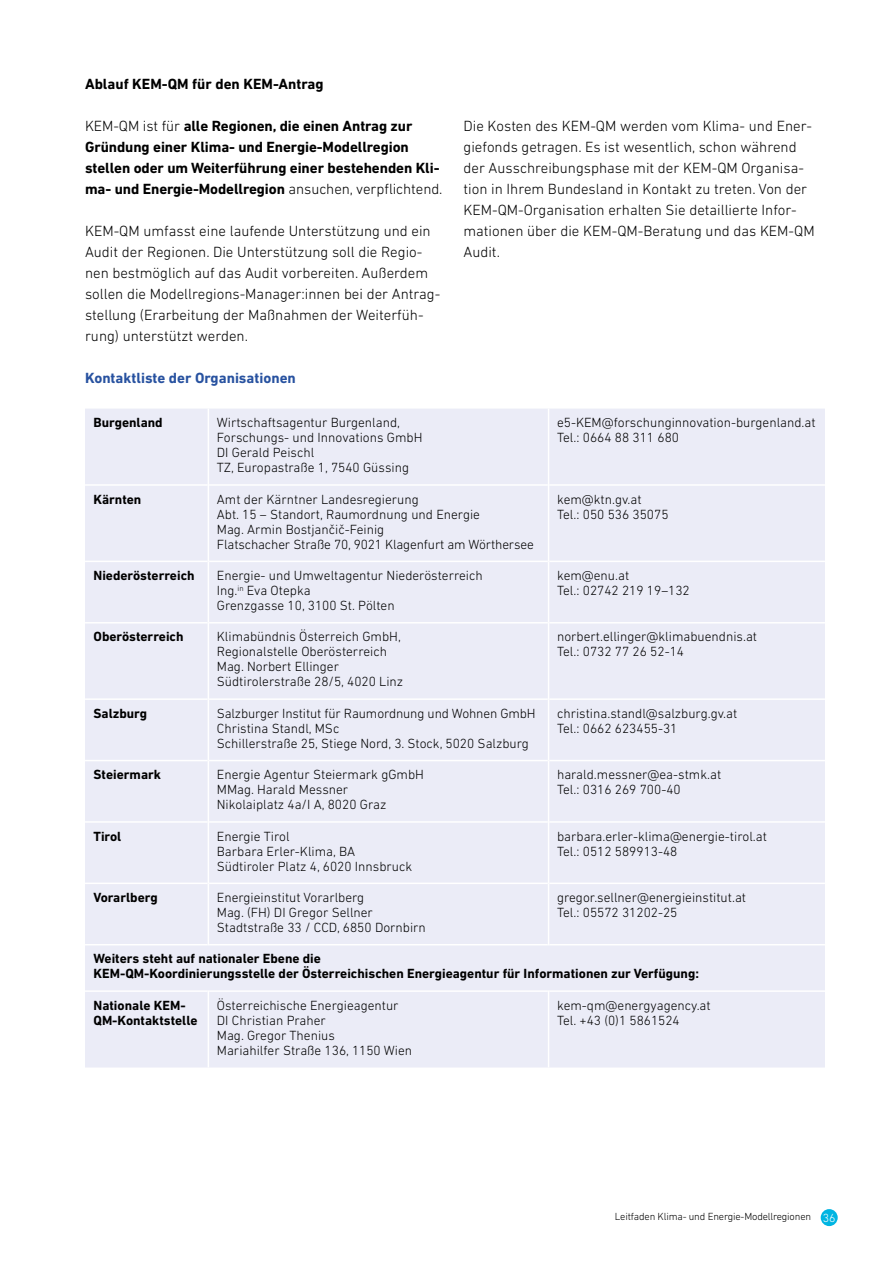
<style>
.page{position:relative;width:893px;height:1263px;background:#fff}
.page>*{position:absolute;margin:0;border:0;box-sizing:border-box;transform-origin:0 0}
.Fliess{font:300 15px/21px "DIN Next LT Pro";color:#000}
.Fliess-2{font:700 15px/21px "DIN Next LT Pro";letter-spacing:-.005em;color:#000}
.p_Tabellenbeschriftung{font:700 15px "DIN Next LT Pro";color:#2852a0}
.td_Tabellentext{font:300 13.5px/15px "DIN Next LT Pro";color:#000}
.td_Tabellentext-2{font:700 13.5px/15px "DIN Next LT Pro";color:#000}
.t1{font:300 10.5px "DIN Next LT Pro";letter-spacing:-.015em;color:#000}
.s1{font-weight:300}
.s2{font-size:12px;color:#fff}
</style>
<div class="page">
<div style="left:821px;top:1209px;width:17px;height:17px;background:#00b5e2;border-radius:50%"></div>
<div style="left:85px;top:409px;width:740px;height:658px;background:#ebecf7"></div>
<hr style="left:208px;top:409px;width:1px;height:76px;background:#fff">
<hr style="left:548px;top:409px;width:1px;height:76px;background:#fff">
<hr style="left:85px;top:484px;width:123px;height:2px;background:#fff">
<hr style="left:209px;top:484px;width:339px;height:2px;background:#fff">
<hr style="left:208px;top:485px;width:1px;height:76px;background:#fff">
<hr style="left:549px;top:484px;width:276px;height:2px;background:#fff">
<hr style="left:548px;top:485px;width:1px;height:76px;background:#fff">
<hr style="left:85px;top:561px;width:123px;height:1px;background:#fff">
<hr style="left:209px;top:561px;width:339px;height:1px;background:#fff">
<hr style="left:208px;top:561px;width:1px;height:62px;background:#fff">
<hr style="left:549px;top:561px;width:276px;height:1px;background:#fff">
<hr style="left:548px;top:561px;width:1px;height:62px;background:#fff">
<hr style="left:85px;top:622px;width:123px;height:1px;background:#fff">
<hr style="left:209px;top:622px;width:339px;height:1px;background:#fff">
<hr style="left:208px;top:623px;width:1px;height:76px;background:#fff">
<hr style="left:549px;top:622px;width:276px;height:1px;background:#fff">
<hr style="left:548px;top:623px;width:1px;height:76px;background:#fff">
<hr style="left:85px;top:698px;width:123px;height:2px;background:#fff">
<hr style="left:209px;top:698px;width:339px;height:2px;background:#fff">
<hr style="left:208px;top:699px;width:1px;height:61px;background:#fff">
<hr style="left:549px;top:698px;width:276px;height:2px;background:#fff">
<hr style="left:548px;top:699px;width:1px;height:61px;background:#fff">
<hr style="left:85px;top:760px;width:123px;height:1px;background:#fff">
<hr style="left:209px;top:760px;width:339px;height:1px;background:#fff">
<hr style="left:208px;top:760px;width:1px;height:62px;background:#fff">
<hr style="left:549px;top:760px;width:276px;height:1px;background:#fff">
<hr style="left:548px;top:760px;width:1px;height:62px;background:#fff">
<hr style="left:85px;top:821px;width:123px;height:2px;background:#fff">
<hr style="left:209px;top:821px;width:339px;height:2px;background:#fff">
<hr style="left:208px;top:822px;width:1px;height:61px;background:#fff">
<hr style="left:549px;top:821px;width:276px;height:2px;background:#fff">
<hr style="left:548px;top:822px;width:1px;height:61px;background:#fff">
<hr style="left:85px;top:882px;width:123px;height:2px;background:#fff">
<hr style="left:209px;top:882px;width:339px;height:2px;background:#fff">
<hr style="left:208px;top:883px;width:1px;height:62px;background:#fff">
<hr style="left:549px;top:882px;width:276px;height:2px;background:#fff">
<hr style="left:548px;top:883px;width:1px;height:62px;background:#fff">
<hr style="left:85px;top:944px;width:123px;height:1px;background:#fff">
<hr style="left:209px;top:944px;width:339px;height:1px;background:#fff">
<hr style="left:549px;top:944px;width:276px;height:1px;background:#fff">
<hr style="left:85px;top:990px;width:123px;height:2px;background:#fff">
<hr style="left:209px;top:990px;width:339px;height:2px;background:#fff">
<hr style="left:208px;top:990px;width:1px;height:77px;background:#fff">
<hr style="left:549px;top:990px;width:276px;height:2px;background:#fff">
<hr style="left:548px;top:990px;width:1px;height:77px;background:#fff">
<p class="Fliess-2" style="left:85px;top:73px;width:240px">Ablauf KEM-QM für den KEM-Antrag</p>
<p class="Fliess-2" style="left:85px;top:115px;width:359px"><span class="s1">KEM-QM ist für</span> alle Regionen, die einen Antrag zur Gründung einer Klima- und Energie-Modellregion stellen oder um Weiterführung einer bestehenden Kli&shy;ma- und Energie-Modellregion <span class="s1">ansuchen, verpflichtend.</span></p>
<p class="Fliess" style="left:85px;top:220px;width:357px">KEM-QM umfasst eine laufende Unterstützung und ein Audit der Regionen. Die Unterstützung soll die Regio&shy;nen bestmöglich auf das Audit vorbereiten. Außerdem sollen die Modellregions-Manager:innen bei der Antrag&shy;stellung (Erarbeitung der Maßnahmen der Weiterfüh&shy;rung) unterstützt werden.</p>
<p class="Fliess" style="left:463px;top:115px;width:353px">Die Kosten des KEM-QM werden vom Klima- und Ener&shy;giefonds getragen. Es ist wesentlich, schon während der Ausschreibungsphase mit der KEM-QM Organisa&shy;tion in Ihrem Bundesland in Kontakt zu treten. Von der KEM-QM-Organisation erhalten Sie detaillierte Infor&shy;mationen über die KEM-QM-Beratung und das KEM-QM Audit.</p>
<p class="p_Tabellenbeschriftung" style="left:85px;top:369px;width:212px">Kontaktliste der Organisationen</p>
<p class="td_Tabellentext-2" style="left:94px;top:415px;width:71px">Burgenland</p>
<p class="td_Tabellentext" style="left:217px;top:415px;width:207px">Wirtschaftsagentur Burgenland,<br>Forschungs- und Innovations GmbH<br>DI Gerald Peischl<br>TZ, Europastraße 1, 7540 Güssing</p>
<p class="td_Tabellentext" style="left:557px;top:415px;width:260px">e5-KEM@forschunginnovation-burgenland.at<br>Tel.: 0664 88 311 680</p>
<p class="td_Tabellentext-2" style="left:94px;top:491px;width:49px">Kärnten</p>
<p class="td_Tabellentext" style="left:217px;top:491px;width:318px">Amt der Kärntner Landesregierung<br>Abt. 15 – Standort, Raumordnung und Energie<br>Mag. Armin Bostjančič-Feinig<br>Flatschacher Straße 70, 9021 Klagenfurt am Wörthersee</p>
<p class="td_Tabellentext" style="left:557px;top:491px;width:113px">kem@ktn.gv.at<br>Tel.: 050 536 35075</p>
<p class="td_Tabellentext-2" style="left:94px;top:568px;width:103px">Niederösterreich</p>
<p class="td_Tabellentext" style="left:217px;top:568px;width:267px">Energie- und Umweltagentur Niederösterreich<br>Ing.<sup>in</sup> Eva Otepka<br>Grenzgasse 10, 3100 St. Pölten</p>
<p class="td_Tabellentext" style="left:557px;top:568px;width:134px">kem@enu.at<br>Tel.: 02742 219 19–132</p>
<p class="td_Tabellentext-2" style="left:94px;top:629px;width:92px">Oberösterreich</p>
<p class="td_Tabellentext" style="left:217px;top:629px;width:188px">Klimabündnis Österreich GmbH,<br>Regionalstelle Oberösterreich<br>Mag. Norbert Ellinger<br>Südtirolerstraße 28/5, 4020 Linz</p>
<p class="td_Tabellentext" style="left:557px;top:629px;width:202px">norbert.ellinger@klimabuendnis.at<br>Tel.: 0732 77 26 52-14</p>
<p class="td_Tabellentext-2" style="left:94px;top:706px;width:55px">Salzburg</p>
<p class="td_Tabellentext" style="left:217px;top:705px;width:320px">Salzburger Institut für Raumordnung und Wohnen GmbH<br>Christina Standl, MSc<br>Schillerstraße 25, Stiege Nord, 3. Stock, 5020 Salzburg</p>
<p class="td_Tabellentext" style="left:557px;top:705px;width:182px">christina.standl@salzburg.gv.at<br>Tel.: 0662 623455-31</p>
<p class="td_Tabellentext-2" style="left:94px;top:767px;width:69px">Steiermark</p>
<p class="td_Tabellentext" style="left:217px;top:767px;width:209px">Energie Agentur Steiermark gGmbH<br>MMag. Harald Messner<br>Nikolaiplatz 4a/I A, 8020 Graz</p>
<p class="td_Tabellentext" style="left:557px;top:767px;width:166px">harald.messner@ea-stmk.at<br>Tel.: 0316 269 700-40</p>
<p class="td_Tabellentext-2" style="left:94px;top:828px;width:29px">Tirol</p>
<p class="td_Tabellentext" style="left:217px;top:828px;width:197px">Energie Tirol<br>Barbara Erler-Klima, BA<br>Südtiroler Platz 4, 6020 Innsbruck</p>
<p class="td_Tabellentext" style="left:557px;top:828px;width:211px">barbara.erler-klima@energie-tirol.at<br>Tel.: 0512 589913-48</p>
<p class="td_Tabellentext-2" style="left:94px;top:890px;width:66px">Vorarlberg</p>
<p class="td_Tabellentext" style="left:217px;top:890px;width:211px">Energieinstitut Vorarlberg<br>Mag. (FH) DI Gregor Sellner<br>Stadtstraße 33 / CCD, 6850 Dornbirn</p>
<p class="td_Tabellentext" style="left:557px;top:890px;width:191px">gregor.sellner@energieinstitut.at<br>Tel.: 05572 31202-25</p>
<p class="td_Tabellentext-2" style="left:94px;top:951px;width:607px">Weiters steht auf nationaler Ebene die<br>KEM-QM-Koordinierungsstelle der Österreichischen Energieagentur für Informationen zur Verfügung:</p>
<p class="td_Tabellentext-2" style="left:94px;top:997px;width:106px">Nationale KEM-<br>QM-Kontaktstelle</p>
<p class="td_Tabellentext" style="left:217px;top:997px;width:197px">Österreichische Energieagentur<br>DI Christian Praher<br>Mag. Gregor Thenius<br>Mariahilfer Straße 136, 1150 Wien</p>
<p class="td_Tabellentext" style="left:557px;top:997px;width:155px">kem-qm@energyagency.at<br>Tel. +43 (0)1 5861524</p>
<p class="t1" style="left:615px;top:1211px;width:222px">Leitfaden Klima- und Energie-Modellregionen <span class="s2">36</span></p>
</div>
